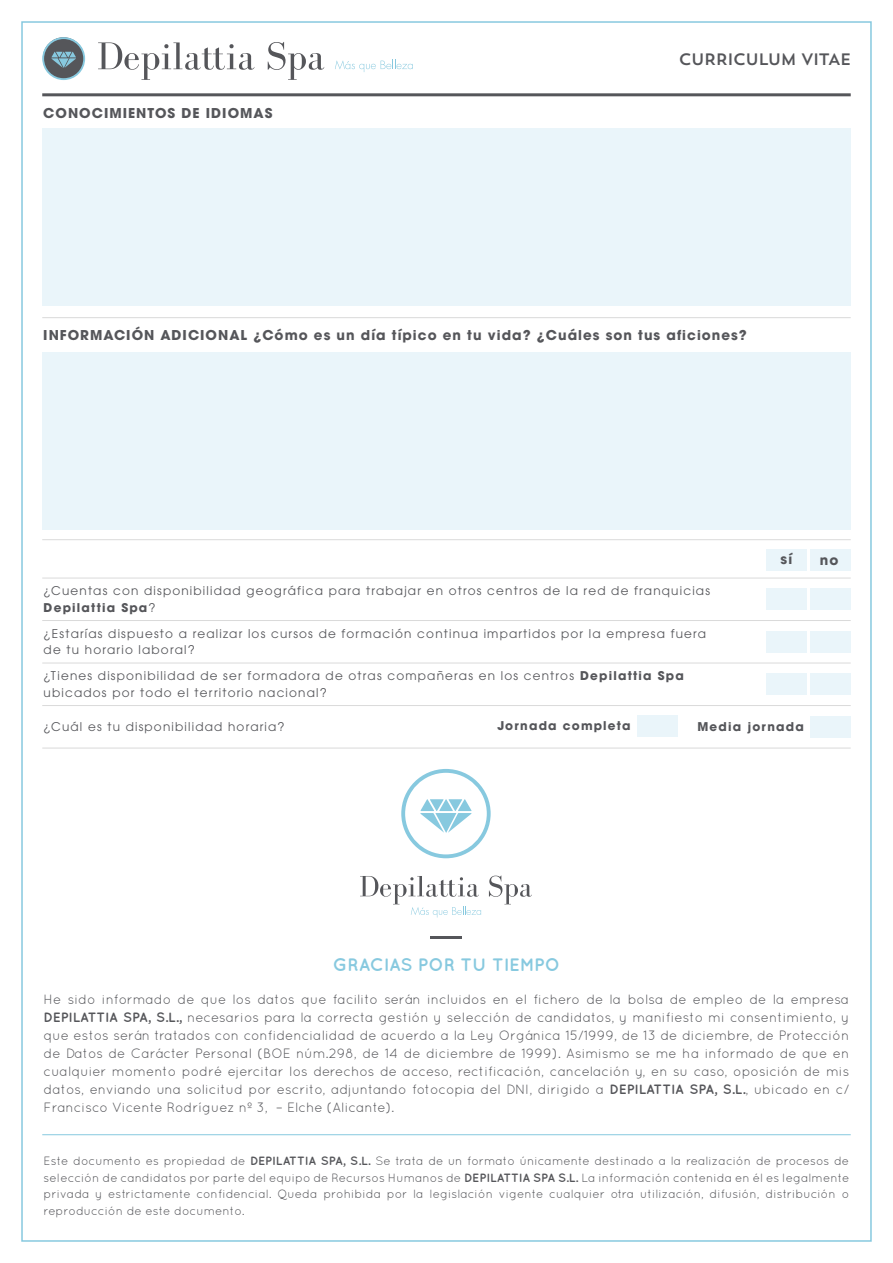
<style>
.page{position:relative;width:893px;height:1263px;background:#fff}
.page>*{position:absolute;margin:0;border:0;box-sizing:border-box;transform-origin:0 0}
.t1{font:700 18px "Quicksand";color:#87c9df}
.t2{font:16.5px "Trend Sans One";letter-spacing:-.075em;color:#55565a}
.t3{font:13.5px/18px "Quicksand";color:#55565a;text-align:justify}
.t4{font:700 13.5px "ITC Avant Garde Pro";letter-spacing:.075em;color:#55565a}
.t5{font:12px/16.5px "Quicksand";color:#55565a;text-align:justify}
.t6{font:12px/16.5px "ITC Avant Garde Pro";letter-spacing:.1em;color:#55565a}
.t7{font:700 12px "ITC Avant Garde Pro";letter-spacing:.1em;color:#55565a}
.s1{font-weight:700}
</style>
<div class="page">
<svg style="left:42px;top:37px;width:43px;height:43px"></svg>
<svg style="left:98px;top:42px;width:156px;height:38px"></svg>
<svg style="left:268px;top:42px;width:56px;height:38px"></svg>
<svg style="left:335px;top:60px;width:78px;height:12px"></svg>
<hr style="left:42px;top:93px;width:809px;height:3px;background:#55565a">
<div style="left:810px;top:548px;width:41px;height:22px;background:#eaf5fa"></div>
<div style="left:767px;top:548px;width:40px;height:22px;background:#eaf5fa"></div>
<hr style="left:42px;top:539px;width:809px;height:1px;background:#dadada">
<hr style="left:42px;top:578px;width:809px;height:1px;background:#dadada">
<hr style="left:42px;top:620px;width:809px;height:1px;background:#dadada">
<hr style="left:42px;top:663px;width:809px;height:1px;background:#dadada">
<hr style="left:42px;top:705px;width:809px;height:1px;background:#dadada">
<hr style="left:42px;top:748px;width:809px;height:1px;background:#dadada">
<div style="left:810px;top:588px;width:41px;height:22px;background:#eaf5fa"></div>
<div style="left:810px;top:716px;width:41px;height:22px;background:#eaf5fa"></div>
<div style="left:810px;top:630px;width:41px;height:22px;background:#eaf5fa"></div>
<div style="left:810px;top:673px;width:41px;height:22px;background:#eaf5fa"></div>
<div style="left:767px;top:588px;width:40px;height:22px;background:#eaf5fa"></div>
<div style="left:638px;top:715px;width:40px;height:22px;background:#eaf5fa"></div>
<div style="left:767px;top:630px;width:40px;height:22px;background:#eaf5fa"></div>
<div style="left:767px;top:673px;width:40px;height:22px;background:#eaf5fa"></div>
<hr style="left:42px;top:1134px;width:809px;height:1px;background:#87c9df">
<hr style="left:42px;top:317px;width:809px;height:1px;background:#dadada">
<div style="left:42px;top:129px;width:809px;height:177px;background:#eaf5fa"></div>
<div style="left:42px;top:352px;width:809px;height:178px;background:#eaf5fa"></div>
<svg style="left:401px;top:769px;width:90px;height:89px"></svg>
<svg style="left:489px;top:875px;width:43px;height:29px"></svg>
<svg style="left:360px;top:876px;width:121px;height:41px"></svg>
<hr style="left:430px;top:936px;width:32px;height:3px;background:#55565a">
<p class="t4" style="left:43px;top:104px;width:231px">CONOCIMIENTOS DE IDIOMAS</p>
<p class="t2" style="left:679px;top:49px;width:175px">CURRICULUM VITAE</p>
<p class="t4" style="left:43px;top:326px;width:705px">INFORMACIÓN ADICIONAL ¿Cómo es un día típico en tu vida? ¿Cuáles son tus aficiones?</p>
<p class="t6" style="left:44px;top:583px;width:668px">¿Cuentas con disponibilidad geográfica para trabajar en otros centros de la red de franquicias<br><span class="s1">Depilattia Spa</span>?</p>
<p class="t6" style="left:44px;top:625px;width:664px">¿Estarías dispuesto a realizar los cursos de formación continua impartidos por la empresa fuera de tu horario laboral?</p>
<p class="t6" style="left:44px;top:668px;width:642px">¿Tienes disponibilidad de ser formadora de otras compañeras en los centros <span class="s1">Depilattia Spa </span>ubicados por todo el territorio nacional?</p>
<p class="t4" style="left:780px;top:550px;width:13px">sí</p>
<p class="t6" style="left:44px;top:718px;width:243px">¿Cuál es tu disponibilidad horaria?</p>
<p class="t7" style="left:497px;top:717px;width:135px">Jornada completa</p>
<p class="t7" style="left:697px;top:718px;width:108px">Media jornada</p>
<p class="t4" style="left:820px;top:551px;width:20px">no</p>
<h1 class="t1" style="left:333px;top:954px;width:228px">GRACIAS POR TU TIEMPO</h1>
<p class="t3" style="left:44px;top:990px;width:807px">He sido informado de que los datos que facilito serán incluidos en el fichero de la bolsa de empleo de la empresa <span class="s1">DEPILATTIA SPA, S.L.,</span> necesarios para la correcta gestión y selección de candidatos, y manifiesto mi consentimiento, y que estos serán tratados con confidencialidad de acuerdo a la Ley Orgánica 15/1999, de 13 de diciembre, de Protección de Datos de Carácter Personal (BOE núm.298, de 14 de diciembre de 1999). Asimismo se me ha informado de que en cualquier momento podré ejercitar los derechos de acceso, rectificación, cancelación y, en su caso, oposición de mis datos, enviando una solicitud por escrito, adjuntando fotocopia del DNI, dirigido a <span class="s1">DEPILATTIA SPA, S.L.</span>, ubicado en c/ Francisco Vicente Rodríguez nº 3, – Elche (Alicante).</p>
<p class="t5" style="left:44px;top:1153px;width:807px">Este documento es propiedad de <span class="s1">DEPILATTIA SPA, S.L.</span> Se trata de un formato únicamente destinado a la realización de procesos de selección de candidatos por parte del equipo de Recursos Humanos de <span class="s1">DEPILATTIA SPA S.L.</span> La información contenida en él es legalmente privada y estrictamente confidencial. Queda prohibida por la legislación vigente cualquier otra utilización, difusión, distribución o reproducción de este documento.</p>
</div>
